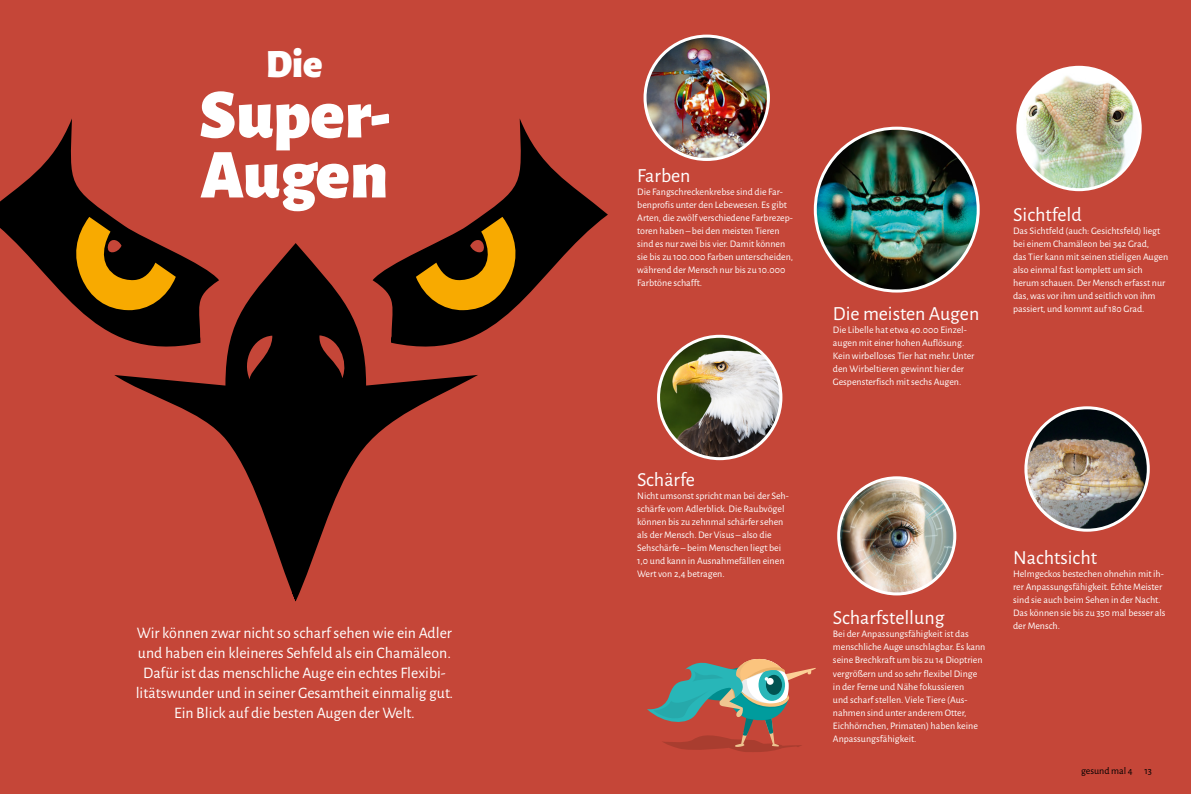
<style>
.page{position:relative;width:1191px;height:794px;background:#c54638}
.page>*{position:absolute;margin:0;border:0;box-sizing:border-box;transform-origin:0 0}
.t1{font:900 70px/60px "Alegreya Sans";color:#fff}
.t2{font:900 40px "Alegreya Sans";color:#fff}
.t3{font:20px "Alegreya Sans";color:#fff}
.t4{font:16px/20px "Alegreya Sans";color:#fff;text-align:center}
.t5{font:10px/13px "Alegreya Sans";color:#fff}
.t6{font:10px "Alegreya Sans";color:#000}
</style>
<div class="page">
<img style="left:1017px;top:67px;width:123px;height:123px;border-radius:61px">
<div style="left:1016px;top:66px;width:125px;height:125px;border:3px solid #fff;border-radius:50%"></div>
<img style="left:1026px;top:408px;width:122px;height:122px;border-radius:61px">
<div style="left:1024px;top:406px;width:125px;height:126px;border:3px solid #fff;border-radius:50%"></div>
<img style="left:645px;top:36px;width:123px;height:123px;border-radius:62px">
<div style="left:643px;top:35px;width:127px;height:126px;border:3px solid #fff;border-radius:50%"></div>
<img style="left:815px;top:130px;width:163px;height:161px">
<div style="left:814px;top:127px;width:165px;height:165px;border:3px solid #fff;border-radius:50%"></div>
<img style="left:658px;top:336px;width:123px;height:122px;border-radius:60px">
<div style="left:657px;top:335px;width:125px;height:125px;border:3px solid #fff;border-radius:50%"></div>
<svg style="left:114px;top:243px;width:364px;height:358px"></svg>
<svg style="left:372px;top:118px;width:236px;height:249px"></svg>
<svg style="left:416px;top:217px;width:103px;height:94px;background:#825007"></svg>
<svg style="left:0;top:118px;width:219px;height:249px"></svg>
<svg style="left:72px;top:217px;width:104px;height:94px;background:#814f07"></svg>
<img style="left:838px;top:480px;width:116px;height:114px">
<div style="left:837px;top:476px;width:119px;height:119px;border:3px solid #fff;border-radius:50%"></div>
<svg style="left:647px;top:659px;width:169px;height:93px"></svg>
<h2 class="t2" style="left:266px;top:33px;width:59px">Die</h2>
<h1 class="t1" style="left:199px;top:79px;width:193px">Super-<br>Augen</h1>
<p class="t4" style="left:136px;top:622px;width:319px">Wir können zwar nicht so scharf sehen wie ein Adler und haben ein kleineres Sehfeld als ein Chamäleon.<br>Dafür ist das menschliche Auge ein echtes Flexibi&shy;litätswunder und in seiner Gesamtheit einmalig gut.<br>Ein Blick auf die besten Augen der Welt.</p>
<h3 class="t3" style="left:637px;top:162px;width:55px">Farben</h3>
<p class="t5" style="left:637px;top:185px;width:157px">Die Fangschreckenkrebse sind die Far&shy;benprofis unter den Lebewesen. Es gibt Arten, die zwölf verschiedene Farbrezep&shy;toren haben – bei den meisten Tieren sind es nur zwei bis vier. Damit können sie bis zu 100.000 Farben unterscheiden, während der Mensch nur bis zu 10.000<br>Farbtöne schafft.</p>
<h3 class="t3" style="left:637px;top:466px;width:59px">Schärfe</h3>
<p class="t5" style="left:637px;top:488px;width:153px">Nicht umsonst spricht man bei der Seh&shy;schärfe vom Adlerblick. Die Raubvögel können bis zu zehnmal schärfer sehen als der Mensch. Der Visus – also die Sehschärfe – beim Menschen liegt bei 1,0 und kann in Ausnahmefällen einen Wert von 2,4 betragen.</p>
<h3 class="t3" style="left:833px;top:300px;width:148px">Die meisten Augen</h3>
<p class="t5" style="left:833px;top:323px;width:143px">Die Libelle hat etwa 40.000 Einzel&shy;augen mit einer hohen Auflösung.<br>Kein wirbelloses Tier hat mehr. Unter den Wirbeltieren gewinnt hier der Gespensterfisch mit sechs Augen.</p>
<h3 class="t3" style="left:1013px;top:201px;width:70px">Sichtfeld</h3>
<p class="t5" style="left:1013px;top:224px;width:157px">Das Sichtfeld (auch: Gesichtsfeld) liegt bei einem Chamäleon bei 342 Grad,<br>das Tier kann mit seinen stieligen Augen also einmal fast komplett um sich herum schauen. Der Mensch erfasst nur das, was vor ihm und seitlich von ihm passiert, und kommt auf 180 Grad.</p>
<h3 class="t3" style="left:1013px;top:544px;width:85px">Nachtsicht</h3>
<p class="t5" style="left:1013px;top:567px;width:154px">Helmgeckos bestechen ohnehin mit ih&shy;rer Anpassungsfähigkeit. Echte Meister sind sie auch beim Sehen in der Nacht.<br>Das können sie bis zu 350 mal besser als</p>
<h3 class="t3" style="left:833px;top:604px;width:113px">Scharfstellung</h3>
<p class="t5" style="left:1013px;top:619px;width:48px">der Mensch.</p>
<p class="t5" style="left:833px;top:627px;width:154px">Bei der Anpassungsfähigkeit ist das menschliche Auge unschlagbar. Es kann seine Brechkraft um bis zu 14 Dioptrien vergrößern und so sehr flexibel Dinge in der Ferne und Nähe fokussieren<br>und scharf stellen. Viele Tiere (Aus&shy;nahmen sind unter anderem Otter, Eichhörnchen, Primaten) haben keine Anpassungsfähigkeit.</p>
<p class="t6" style="left:1081px;top:764px;width:72px">gesund mal 4 13</p>
</div>
